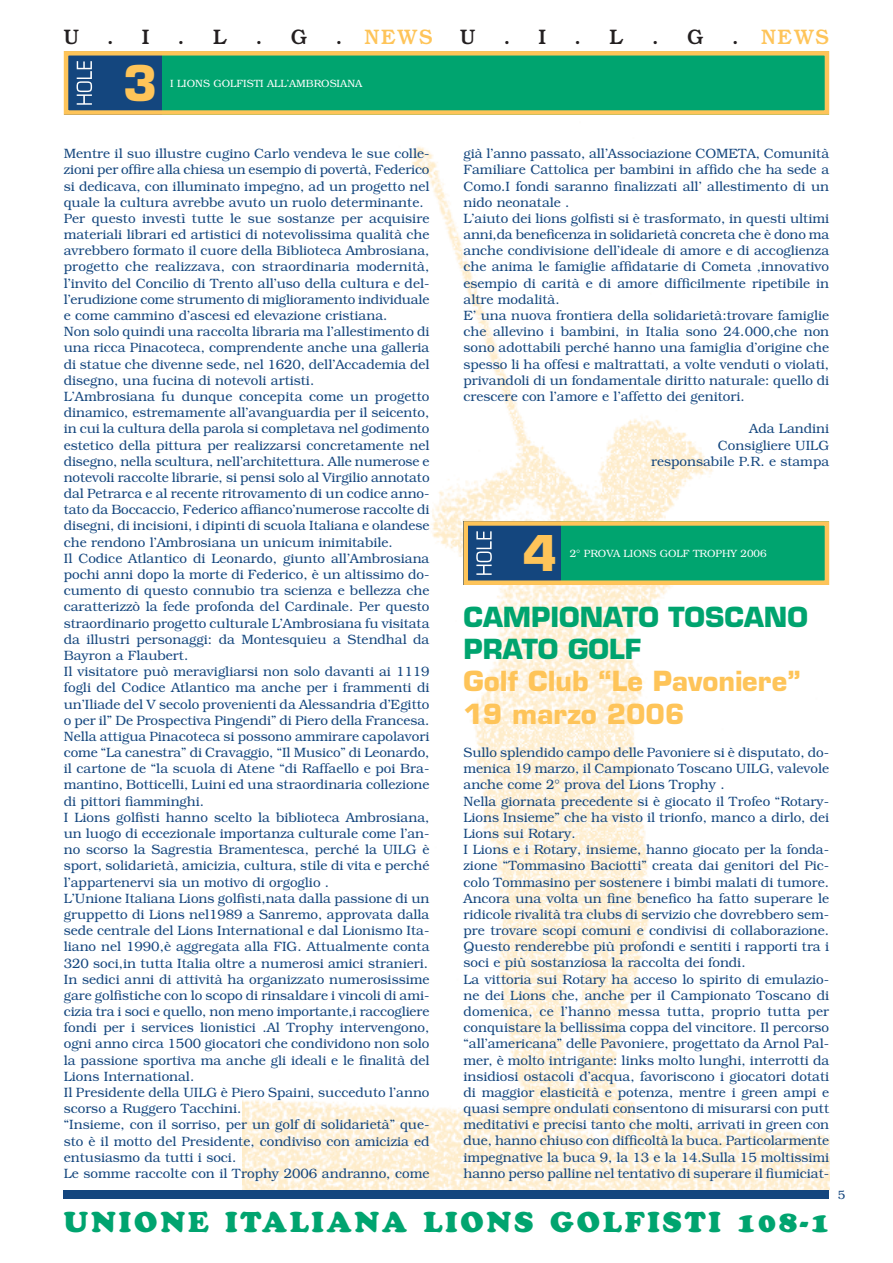
<style>
.page{position:relative;width:893px;height:1263px;background:#fff}
.page>*{position:absolute;margin:0;border:0;box-sizing:border-box;transform-origin:0 0}
.t1{font:700 48px "Eurostile LT Std";color:#fec459}
.t2{font:28.5px "Cooper Black Std";letter-spacing:.1em;color:#00a46f}
.t3{font:700 27px/32.4px "Eurostile LT Std";color:#fec459}
.t4{font:700 27px/32.4px "Eurostile LT Std";color:#00a46f}
.t5{font:500 21px "Bookman Std";color:#231f20}
.t6{font:500 21px "Bookman Std";letter-spacing:.065em;color:#fec459}
.t7{font:300 13.5px/16.2px "Bookman Std";color:#14467e}
.t8{font:300 12px "Bookman Std";color:#14467e}
.t9{font:300 10.5px "Bookman Std";color:#fff}
.s1{color:#231f20}
</style>
<div class="page">
<img style="left:242px;top:146px;width:587px;height:1045px">
<div style="left:64px;top:1191px;width:765px;height:8px;background:#14467e"></div>
<div style="left:162px;top:51px;width:667px;height:64px;background:#00a46f"></div>
<div style="left:64px;top:51px;width:98px;height:64px;background:#14467e"></div>
<div style="left:64px;top:51px;width:765px;height:64px;border:4px solid #fec459"></div>
<svg style="left:77px;top:61px;width:15px;height:44px"></svg>
<div style="left:561px;top:521px;width:268px;height:64px;background:#00a46f"></div>
<div style="left:463px;top:521px;width:98px;height:64px;background:#14467e"></div>
<div style="left:463px;top:521px;width:366px;height:64px;border:4px solid #fec459"></div>
<svg style="left:476px;top:531px;width:16px;height:44px"></svg>
<h3 class="t5" style="left:64px;top:30px;width:17px">U</h3>
<h3 class="t5" style="left:107px;top:30px;width:8px">.</h3>
<h3 class="t5" style="left:142px;top:30px;width:9px">I</h3>
<h3 class="t5" style="left:178px;top:30px;width:8px">.</h3>
<h3 class="t5" style="left:213px;top:30px;width:16px">L</h3>
<h3 class="t5" style="left:256px;top:30px;width:8px">.</h3>
<h3 class="t5" style="left:291px;top:30px;width:18px">G</h3>
<h3 class="t6" style="left:336px;top:30px;width:98px"><span class="s1">.</span> NEWS</h3>
<h3 class="t5" style="left:460px;top:30px;width:17px">U</h3>
<h3 class="t5" style="left:504px;top:30px;width:8px">.</h3>
<h3 class="t5" style="left:539px;top:30px;width:9px">I</h3>
<h3 class="t5" style="left:574px;top:30px;width:8px">.</h3>
<h3 class="t5" style="left:609px;top:30px;width:16px">L</h3>
<h3 class="t5" style="left:652px;top:30px;width:8px">.</h3>
<h3 class="t5" style="left:687px;top:30px;width:18px">G</h3>
<h3 class="t6" style="left:732px;top:30px;width:98px"><span class="s1">.</span> NEWS</h3>
<h1 class="t1" style="left:123px;top:65px;width:36px">3</h1>
<p class="t9" style="left:170px;top:79px;width:194px">I LIONS GOLFISTI ALL’AMBROSIANA</p>
<p class="t7" style="left:64px;top:147px;width:367px">Mentre il suo illustre cugino Carlo vendeva le sue colle&shy;zioni per offire alla chiesa un esempio di povertà, Federico si dedicava, con illuminato impegno, ad un progetto nel quale la cultura avrebbe avuto un ruolo determinante.<br>Per questo investì tutte le sue sostanze per acquisire materiali librari ed artistici di notevolissima qualità che avrebbero formato il cuore della Biblioteca Ambrosiana, progetto che realizzava, con straordinaria modernità, l’invito del Concilio di Trento all’uso della cultura e del&shy;l’erudizione come strumento di miglioramento individuale e come cammino d’ascesi ed elevazione cristiana.<br>Non solo quindi una raccolta libraria ma l’allestimento di una ricca Pinacoteca, comprendente anche una galleria di statue che divenne sede, nel 1620, dell’Accademia del disegno, una fucina di notevoli artisti.<br>L’Ambrosiana fu dunque concepita come un progetto dinamico, estremamente all’avanguardia per il seicento, in cui la cultura della parola si completava nel godimento estetico della pittura per realizzarsi concretamente nel disegno, nella scultura, nell’architettura. Alle numerose e notevoli raccolte librarie, si pensi solo al Virgilio annotato dal Petrarca e al recente ritrovamento di un codice anno&shy;tato da Boccaccio, Federico affianco’numerose raccolte di disegni, di incisioni, i dipinti di scuola Italiana e olandese che rendono l’Ambrosiana un unicum inimitabile.<br>Il Codice Atlantico di Leonardo, giunto all’Ambrosiana pochi anni dopo la morte di Federico, è un altissimo do&shy;cumento di questo connubio tra scienza e bellezza che caratterizzò la fede profonda del Cardinale. Per questo straordinario progetto culturale L’Ambrosiana fu visitata da illustri personaggi: da Montesquieu a Stendhal da Bayron a Flaubert.<br>Il visitatore può meravigliarsi non solo davanti ai 1119 fogli del Codice Atlantico ma anche per i frammenti di un’Iliade del V secolo provenienti da Alessandria d’Egitto o per il” De Prospectiva Pingendi” di Piero della Francesa.<br>Nella attigua Pinacoteca si possono ammirare capolavori come “La canestra” di Cravaggio, “Il Musico” di Leonardo, il cartone de “la scuola di Atene “di Raffaello e poi Bra&shy;mantino, Botticelli, Luini ed una straordinaria collezione di pittori fiamminghi.<br>I Lions golfisti hanno scelto la biblioteca Ambrosiana, un luogo di eccezionale importanza culturale come l’an&shy;no scorso la Sagrestia Bramentesca, perché la UILG è sport, solidarietà, amicizia, cultura, stile di vita e perché l’appartenervi sia un motivo di orgoglio .<br>L’Unione Italiana Lions golfisti,nata dalla passione di un gruppetto di Lions nel1989 a Sanremo, approvata dalla sede centrale del Lions International e dal Lionismo Ita&shy;liano nel 1990,è aggregata alla FIG. Attualmente conta 320 soci,in tutta Italia oltre a numerosi amici stranieri.<br>In sedici anni di attività ha organizzato numerosissime gare golfistiche con lo scopo di rinsaldare i vincoli di ami&shy;cizia tra i soci e quello, non meno importante,i raccogliere fondi per i services lionistici .Al Trophy intervengono, ogni anno circa 1500 giocatori che condividono non solo la passione sportiva ma anche gli ideali e le finalità del Lions International.<br>Il Presidente della UILG è Piero Spaini, succeduto l’anno scorso a Ruggero Tacchini.<br>“Insieme, con il sorriso, per un golf di solidarietà” que&shy;sto è il motto del Presidente, condiviso con amicizia ed entusiasmo da tutti i soci.<br>Le somme raccolte con il Trophy 2006 andranno, come</p>
<p class="t7" style="left:463px;top:147px;width:367px">già l’anno passato, all’Associazione COMETA, Comunità Familiare Cattolica per bambini in affido che ha sede a Como.I fondi saranno finalizzati all’ allestimento di un nido neonatale .<br>L’aiuto dei lions golfisti si è trasformato, in questi ultimi anni,da beneficenza in solidarietà concreta che è dono ma anche condivisione dell’ideale di amore e di accoglienza che anima le famiglie affidatarie di Cometa ,innovativo esempio di carità e di amore difficilmente ripetibile in altre modalità.<br>E’ una nuova frontiera della solidarietà:trovare famiglie che allevino i bambini, in Italia sono 24.000,che non sono adottabili perché hanno una famiglia d’origine che spesso li ha offesi e maltrattati, a volte venduti o violati, privandoli di un fondamentale diritto naturale: quello di crescere con l’amore e l’affetto dei genitori.</p>
<p class="t7" style="left:651px;top:422px;width:180px;text-align:right">Ada Landini<br>Consigliere UILG responsabile P.R. e stampa</p>
<h1 class="t1" style="left:522px;top:535px;width:36px">4</h1>
<p class="t9" style="left:570px;top:549px;width:198px">2° PROVA LIONS GOLF TROPHY 2006</p>
<h3 class="t4" style="left:463px;top:603px;width:346px">CAMPIONATO TOSCANO<br>PRATO GOLF</h3>
<h3 class="t3" style="left:463px;top:668px;width:339px">Golf Club “Le Pavoniere”<br>19 marzo 2006</h3>
<p class="t7" style="left:463px;top:746px;width:367px">Sullo splendido campo delle Pavoniere si è disputato, do&shy;menica 19 marzo, il Campionato Toscano UILG, valevole anche come 2° prova del Lions Trophy .<br>Nella giornata precedente si è giocato il Trofeo “Rotary-Lions Insieme” che ha visto il trionfo, manco a dirlo, dei Lions sui Rotary.<br>I Lions e i Rotary, insieme, hanno giocato per la fonda&shy;zione “Tommasino Baciotti” creata dai genitori del Pic&shy;colo Tommasino per sostenere i bimbi malati di tumore.<br>Ancora una volta un fine benefico ha fatto superare le ridicole rivalità tra clubs di servizio che dovrebbero sem&shy;pre trovare scopi comuni e condivisi di collaborazione.<br>Questo renderebbe più profondi e sentiti i rapporti tra i soci e più sostanziosa la raccolta dei fondi.<br>La vittoria sui Rotary ha acceso lo spirito di emulazio&shy;ne dei Lions che, anche per il Campionato Toscano di domenica, ce l’hanno messa tutta, proprio tutta per conquistare la bellissima coppa del vincitore. Il percorso “all’americana” delle Pavoniere, progettato da Arnol Pal&shy;mer, è molto intrigante: links molto lunghi, interrotti da insidiosi ostacoli d’acqua, favoriscono i giocatori dotati di maggior elasticità e potenza, mentre i green ampi e quasi sempre ondulati consentono di misurarsi con putt meditativi e precisi tanto che molti, arrivati in green con due, hanno chiuso con difficoltà la buca. Particolarmente impegnative la buca 9, la 13 e la 14.Sulla 15 moltissimi hanno perso palline nel tentativo di superare il fiumiciat-</p>
<h2 class="t2" style="left:64px;top:1211px;width:767px">UNIONE ITALIANA LIONS GOLFISTI 108-1</h2>
<p class="t8" style="left:838px;top:1190px;width:9px">5</p>
</div>
